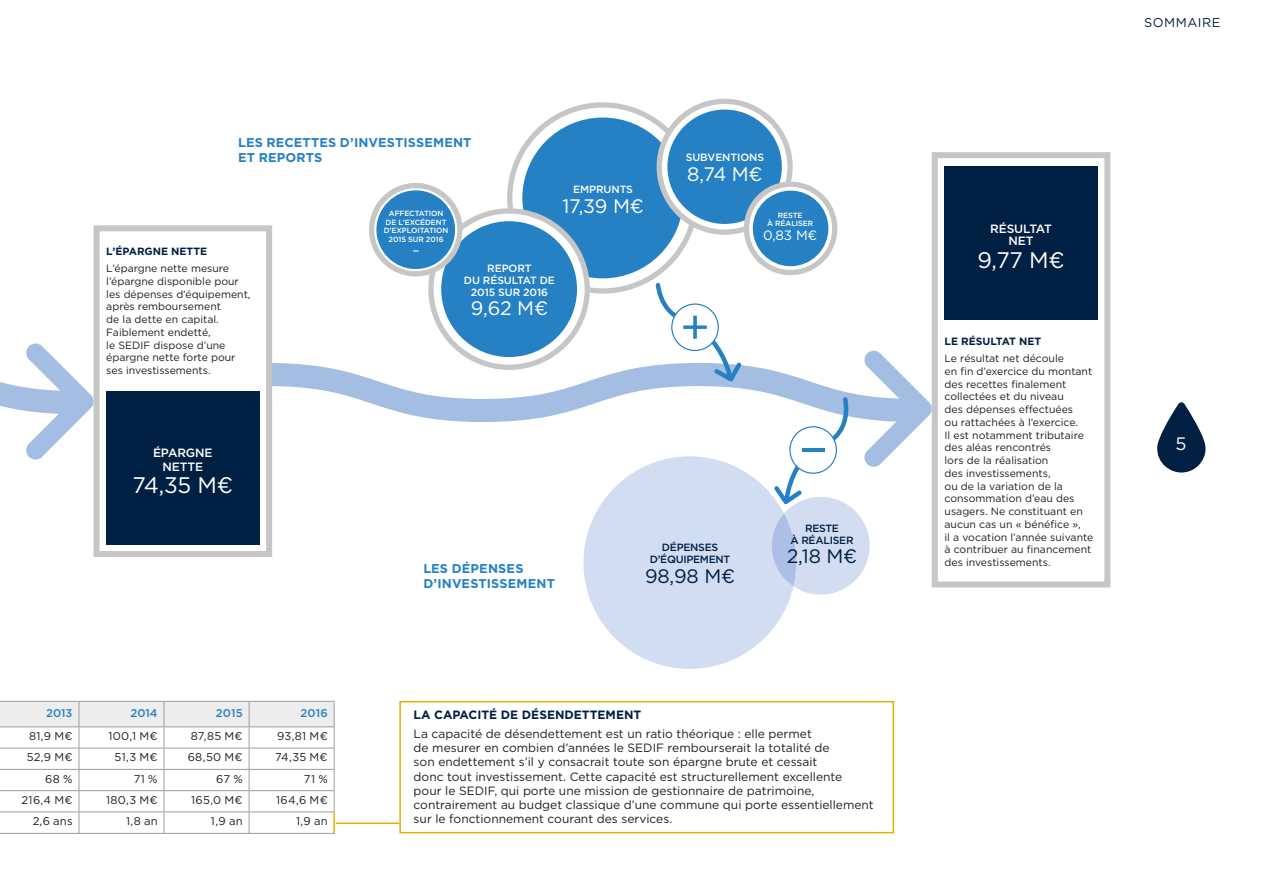
<style>
.page{position:relative;width:1263px;height:893px;background:#fff}
.page>*{position:absolute;margin:0;border:0;box-sizing:border-box;transform-origin:0 0}
.t1{font:22.5px "Gotham";color:#fff}
.t2{font:19.5px "Gotham";letter-spacing:-.015em;color:#fff}
.t3{font:19.5px "Gotham";color:#002043}
.t4{font:18px "Gotham";color:#fff}
.t5{font:13.5px "Gotham";color:#fff}
.t6{font:700 12.75px/15px "Gotham";letter-spacing:.01em;color:#2581c4}
.t7{font:12.75px "Gotham";letter-spacing:.045em;color:#002043}
.t8{font:12px/14.2px "Gotham";color:#1d1d1b}
.t9{font:700 12px "Gotham";color:#002043}
.t10{font:500 12px/12px "Gotham";letter-spacing:-.01em;color:#fff;text-align:center}
.t11{font:11.25px "Gotham";letter-spacing:.025em;color:#1d1d1b}
.t12{font:500 11.25px "Gotham";letter-spacing:.005em;color:#2581c4}
.t13{font:10.5px/12.8px "Gotham";color:#1d1d1b}
.t14{font:500 10.5px/12px "Gotham";letter-spacing:-.01em;color:#fff;text-align:center}
.t15{font:500 10.5px/12px "Gotham";letter-spacing:-.025em;color:#002043;text-align:center}
.t16{font:700 10.5px "Gotham";color:#002043}
.t17{font:500 7.5px/8.4px "Gotham";letter-spacing:-.01em;color:#fff;text-align:center}
</style>
<div class="page">
<svg style="left:0;top:343px;width:94px;height:117px"></svg>
<svg style="left:1157px;top:402px;width:49px;height:70px"></svg>
<div style="left:583px;top:456px;width:213px;height:213px;background:#d3ddf2;border-radius:50%"></div>
<svg style="left:772px;top:497px;width:98px;height:98px;fill:#d3ddf2"></svg>
<svg style="left:510px;top:105px;width:186px;height:186px"></svg>
<div style="left:522px;top:118px;width:161px;height:160px;background:#2581c4;border-radius:50%"></div>
<svg style="left:659px;top:101px;width:131px;height:131px"></svg>
<div style="left:657px;top:99px;width:136px;height:136px;border:5px solid #c6c6c6;border-radius:50%"></div>
<div style="left:667px;top:110px;width:115px;height:114px;background:#2581c4;border-radius:50%"></div>
<div style="left:399px;top:701px;width:495px;height:132px;border:2px solid #e9af00"></div>
<hr style="left:336px;top:822px;width:63px;height:2px;background:#e9af00">
<svg style="left:0;top:701px;width:335px;height:132px"></svg>
<hr style="left:0;top:811px;width:79px;height:1px;background:#9d9d9c">
<hr style="left:79px;top:811px;width:85px;height:1px;background:#9d9d9c">
<hr style="left:164px;top:811px;width:85px;height:1px;background:#9d9d9c">
<hr style="left:249px;top:811px;width:85px;height:1px;background:#9d9d9c">
<hr style="left:0;top:833px;width:79px;height:1px;background:#9d9d9c">
<hr style="left:79px;top:833px;width:85px;height:1px;background:#9d9d9c">
<hr style="left:164px;top:833px;width:85px;height:1px;background:#9d9d9c">
<hr style="left:249px;top:833px;width:86px;height:1px;background:#9d9d9c">
<svg style="left:272px;top:281px;width:660px;height:223px"></svg>
<div style="left:790px;top:427px;width:46px;height:46px;background:#fff;border-radius:50%"></div>
<div style="left:789px;top:426px;width:48px;height:48px;border:1px solid #2581c4;border-radius:50%"></div>
<hr style="left:802px;top:448px;width:22px;height:4px;background:#2581c4">
<svg style="left:431px;top:211px;width:156px;height:156px"></svg>
<div style="left:428px;top:208px;width:162px;height:162px;border:5px solid #c6c6c6;border-radius:50%"></div>
<div style="left:441px;top:221px;width:136px;height:136px;background:#2581c4;border-radius:50%"></div>
<svg style="left:372px;top:186px;width:88px;height:88px"></svg>
<div style="left:369px;top:183px;width:93px;height:93px;border:5px solid #c6c6c6;border-radius:50%"></div>
<div style="left:376px;top:190px;width:79px;height:79px;background:#2581c4;border-radius:50%"></div>
<svg style="left:746px;top:184px;width:89px;height:89px"></svg>
<div style="left:744px;top:182px;width:93px;height:93px;border:5px solid #c6c6c6;border-radius:50%"></div>
<div style="left:753px;top:191px;width:75px;height:75px;background:#2581c4;border-radius:50%"></div>
<div style="left:932px;top:152px;width:178px;height:435px;background:#fff;border:6px solid #c6c6c6"></div>
<div style="left:944px;top:166px;width:154px;height:153px;background:#002043"></div>
<div style="left:94px;top:225px;width:178px;height:332px;background:#fff;border:6px solid #c6c6c6"></div>
<div style="left:106px;top:391px;width:153px;height:153px;background:#002043"></div>
<p class="t6" style="left:238px;top:135px;width:235px">LES RECETTES D’INVESTISSEMENT<br>ET REPORTS</p>
<p class="t16" style="left:106px;top:244px;width:102px">L’ÉPARGNE NETTE</p>
<p class="t13" style="left:106px;top:262px;width:146px">L’épargne nette mesure l’épargne disponible pour les dépenses d’équipement, après remboursement<br>de la dette en capital.<br>Faiblement endetté,<br>le SEDIF dispose d’une épargne nette forte pour ses investissements.</p>
<p class="t10" style="left:153px;top:446px;width:61px;line-height:13.5px">ÉPARGNE<br>NETTE</p>
<h1 class="t1" style="left:133px;top:471px;width:102px">74,35 M€</h1>
<p class="t17" style="left:384px;top:209px;width:66px">AFFECTATION<br>DE L’EXCÉDENT<br>D’EXPLOITATION<br>2015 SUR 2016</p>
<p class="t5" style="left:412px;top:242px;width:9px">–</p>
<p class="t14" style="left:464px;top:262px;width:93px">REPORT<br>DU RÉSULTAT DE<br>2015 SUR 2016</p>
<h2 class="t2" style="left:471px;top:296px;width:79px">9,62 M€</h2>
<p class="t6" style="left:423px;top:561px;width:133px">LES DÉPENSES<br>D’INVESTISSEMENT</p>
<p class="t14" style="left:573px;top:183px;width:61px">EMPRUNTS</p>
<h2 class="t2" style="left:562px;top:193px;width:83px">17,39 M€</h2>
<p class="t14" style="left:686px;top:151px;width:80px">SUBVENTIONS</p>
<h2 class="t2" style="left:687px;top:161px;width:77px">8,74 M€</h2>
<p class="t17" style="left:767px;top:211px;width:48px">RESTE<br>À RÉALISER</p>
<p class="t5" style="left:763px;top:226px;width:56px">0,83 M€</p>
<p class="t10" style="left:990px;top:223px;width:63px">RÉSULTAT<br>NET</p>
<h1 class="t1" style="left:977px;top:246px;width:89px">9,77 M€</h1>
<p class="t15" style="left:650px;top:541px;width:82px">DÉPENSES<br>D’ÉQUIPEMENT</p>
<h2 class="t3" style="left:645px;top:563px;width:92px">98,98 M€</h2>
<p class="t15" style="left:790px;top:522px;width:65px">RESTE<br>À RÉALISER</p>
<h2 class="t3" style="left:787px;top:544px;width:72px">2,18 M€</h2>
<p class="t16" style="left:944px;top:334px;width:98px">LE RÉSULTAT NET</p>
<p class="t13" style="left:944px;top:352px;width:150px">Le résultat net découle<br>en fin d’exercice du montant des recettes finalement collectées et du niveau<br>des dépenses effectuées<br>ou rattachées à l’exercice.<br>Il est notamment tributaire des aléas rencontrés<br>lors de la réalisation<br>des investissements,<br>ou de la variation de la consommation d’eau des usagers. Ne constituant en aucun cas un « bénéfice »,<br>il a vocation l’année suivante à contribuer au financement des investissements.</p>
<p class="t12" style="left:46px;top:705px;width:28px">2013</p>
<p class="t12" style="left:130px;top:705px;width:29px">2014</p>
<p class="t12" style="left:216px;top:705px;width:28px">2015</p>
<p class="t12" style="left:301px;top:705px;width:29px">2016</p>
<p class="t11" style="left:29px;top:729px;width:45px">81,9 M€</p>
<p class="t11" style="left:109px;top:729px;width:51px">100,1 M€</p>
<p class="t11" style="left:191px;top:729px;width:53px">87,85 M€</p>
<p class="t11" style="left:277px;top:729px;width:52px">93,81 M€</p>
<p class="t11" style="left:27px;top:750px;width:47px">52,9 M€</p>
<p class="t11" style="left:114px;top:750px;width:45px">51,3 M€</p>
<p class="t11" style="left:188px;top:750px;width:56px">68,50 M€</p>
<p class="t11" style="left:275px;top:750px;width:54px">74,35 M€</p>
<p class="t11" style="left:45px;top:771px;width:29px">68 %</p>
<p class="t11" style="left:134px;top:771px;width:25px">71 %</p>
<p class="t11" style="left:216px;top:771px;width:28px">67 %</p>
<p class="t11" style="left:304px;top:771px;width:25px">71 %</p>
<p class="t11" style="left:22px;top:793px;width:52px">216,4 M€</p>
<p class="t11" style="left:106px;top:793px;width:53px">180,3 M€</p>
<p class="t11" style="left:191px;top:793px;width:53px">165,0 M€</p>
<p class="t11" style="left:276px;top:793px;width:53px">164,6 M€</p>
<p class="t11" style="left:33px;top:814px;width:41px">2,6 ans</p>
<p class="t11" style="left:126px;top:814px;width:33px">1,8 an</p>
<p class="t11" style="left:211px;top:814px;width:33px">1,9 an</p>
<p class="t11" style="left:296px;top:814px;width:33px">1,9 an</p>
<p class="t9" style="left:414px;top:707px;width:229px">LA CAPACITÉ DE DÉSENDETTEMENT</p>
<p class="t8" style="left:414px;top:726px;width:462px">La capacité de désendettement est un ratio théorique : elle permet<br>de mesurer en combien d’années le SEDIF rembourserait la totalité de<br>son endettement s’il y consacrait toute son épargne brute et cessait<br>donc tout investissement. Cette capacité est structurellement excellente<br>pour le SEDIF, qui porte une mission de gestionnaire de patrimoine, contrairement au budget classique d’une commune qui porte essentiellement sur le fonctionnement courant des services.</p>
<p class="t7" style="left:1144px;top:14px;width:78px">SOMMAIRE</p>
<h3 class="t4" style="left:1175px;top:432px;width:13px">5</h3>
</div>
